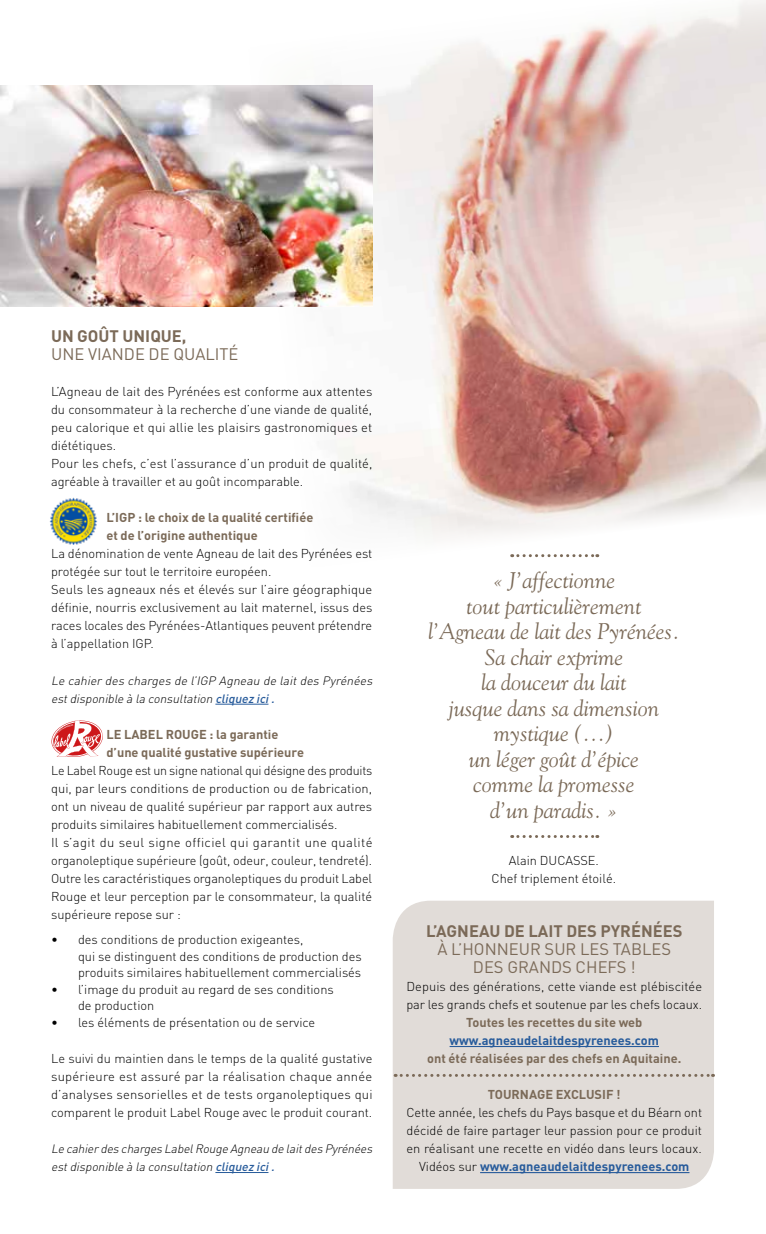
<style>
.page{position:relative;width:766px;height:1234px;background:#fff}
.page>*{position:absolute;margin:0;border:0;box-sizing:border-box;transform-origin:0 0}
.t1{font:italic 22.5px/25.5px "Goudy";color:#7b6a58;text-align:center}
.t2{font:16.5px/18px "DIN";color:#7b6a58;text-align:center}
.t3{font:700 16.5px "DIN";color:#7b6a58}
.t4{font:300 12.75px/18px "DIN";color:#000}
.t5{font:700 12.75px/18px "DIN";color:#7b6a58}
.t6{font:700 12.75px "DIN";color:#275b9b}
.t7{font:italic 300 12px/18px "DIN";color:#000}
.s1{font-weight:500;color:#275b9b}
.s2{font-weight:700;color:#275b9b}
</style>
<div class="page">
<div style="left:392px;top:900px;width:321px;height:288px;background:#e1dcd8"></div>
<img style="left:247px;top:0;width:518px;height:558px">
<hr style="left:215px;top:703px;width:53px;height:1px;background:#275b9b">
<hr style="left:215px;top:1171px;width:53px;height:1px;background:#275b9b">
<hr style="left:449px;top:1045px;width:209px;height:1px;background:#275b9b">
<hr style="left:480px;top:1171px;width:209px;height:1px;background:#275b9b">
<img style="left:0;top:85px;width:372px;height:221px">
<svg style="left:511px;top:554px;width:86px;height:3px"></svg>
<svg style="left:511px;top:835px;width:86px;height:2px"></svg>
<svg style="left:395px;top:1073px;width:318px;height:3px"></svg>
<img style="left:48px;top:494px;width:51px;height:51px;border-radius:26px">
<svg style="left:51px;top:720px;width:52px;height:37px"></svg>
<p class="t3" style="left:51px;top:325px;width:137px">UN GOÛT UNIQUE,</p>
<p class="t2" style="left:51px;top:345px;width:189px">UNE VIANDE DE QUALITÉ</p>
<p class="t4" style="left:51px;top:382px;width:323px">L’Agneau de lait des Pyrénées est conforme aux attentes du consommateur à la recherche d’une viande de qualité, peu calorique et qui allie les plaisirs gastronomiques et diététiques.<br>Pour les chefs, c’est l’assurance d’un produit de qualité, agréable à travailler et au goût incomparable.</p>
<p class="t5" style="left:106px;top:508px;width:208px">L’IGP : le choix de la qualité certifiée et de l’origine authentique</p>
<p class="t4" style="left:51px;top:544px;width:323px">La dénomination de vente Agneau de lait des Pyrénées est protégée sur tout le territoire européen.<br>Seuls les agneaux nés et élevés sur l’aire géographique définie, nourris exclusivement au lait maternel, issus des races locales des Pyrénées-Atlantiques peuvent prétendre à l’appellation IGP.</p>
<p class="t7" style="left:51px;top:671px;width:325px">Le cahier des charges de l’IGP Agneau de laitdes Pyrénées estdisponible à la consultation <span class="s1">cliquez ici.</span></p>
<p class="t5" style="left:106px;top:724px;width:199px">LE LABEL ROUGE : la garantie d’une qualité gustative supérieure</p>
<p class="t4" style="left:51px;top:760px;width:323px">Le Label Rouge est un signe national qui désigne des produits qui, par leurs conditions de production ou de fabrication, ont un niveau de qualité supérieur par rapport aux autres produits similaires habituellement commercialisés.<br>Il s’agit du seul signe officiel qui garantit une qualité organoleptique supérieure (goût, odeur, couleur, tendreté).<br>Outre les caractéristiques organoleptiques du produit Label Rouge et leur perception par le consommateur, la qualité supérieure repose sur :</p>
<p class="t4" style="left:78px;top:931px;width:285px;line-height:16.5px;text-indent:-27px">• des conditions de production exigeantes,<br>qui se distinguent des conditions de production des produits similaires habituellement commercialisés</p>
<p class="t4" style="left:78px;top:980px;width:257px;line-height:16.5px;text-indent:-27px">• l’image du produit au regard de ses conditions de production</p>
<p class="t4" style="left:51px;top:1012px;width:265px">• les éléments de présentation ou de service</p>
<p class="t4" style="left:51px;top:1048px;width:323px;text-align:justify">Le suivi du maintien dans le temps de la qualité gustative supérieure est assuré par la réalisation chaque année d’analyses sensorielles et de tests organoleptiques qui comparent le produit Label Rouge avec le produit courant.</p>
<p class="t7" style="left:51px;top:1139px;width:325px">Le cahierdes charges LabelRouge Agneau de laitdes Pyrénées estdisponible à la consultation <span class="s1">cliquez ici.</span></p>
<h1 class="t1" style="left:428px;top:567px;width:253px">« J’affectionne<br>tout particulièrement l’Agneau de lait des Pyrénées.<br>Sa chair exprime<br>la douceur du lait<br>jusque dans sa dimension mystique (…)<br>un léger goût d’épice<br>comme la promesse<br>d’un paradis. »</h1>
<p class="t4" style="left:491px;top:850px;width:126px;text-align:center">Alain DUCASSE.<br>Chef triplement étoilé.</p>
<p class="t3" style="left:426px;top:919px;width:258px">L’AGNEAU DE LAIT DES PYRÉNÉES</p>
<p class="t2" style="left:437px;top:939px;width:235px">À L’HONNEUR SUR LES TABLES<br>DES GRANDS CHEFS !</p>
<p class="t4" style="left:406px;top:976px;width:297px">Depuis des générations, cette viande est plébiscitée par les grands chefs et soutenue par les chefs locaux.</p>
<p class="t5" style="left:466px;top:1012px;width:178px">Toutes les recettes du site web</p>
<p class="t6" style="left:449px;top:1031px;width:211px">www.agneaudelaitdespyrenees.com</p>
<p class="t5" style="left:427px;top:1048px;width:255px">ont été réalisées par des chefs en Aquitaine.</p>
<p class="t5" style="left:487px;top:1084px;width:134px">TOURNAGE EXCLUSIF !</p>
<p class="t4" style="left:406px;top:1102px;width:297px;text-align:center">Cette année, les chefs du Pays basque et du Béarn ont décidé de faire partager leur passion pour ce produit en réalisant une recette en vidéo dans leurs locaux.<br>Vidéos sur <span class="s2">www.agneaudelaitdespyrenees.com</span></p>
</div>
